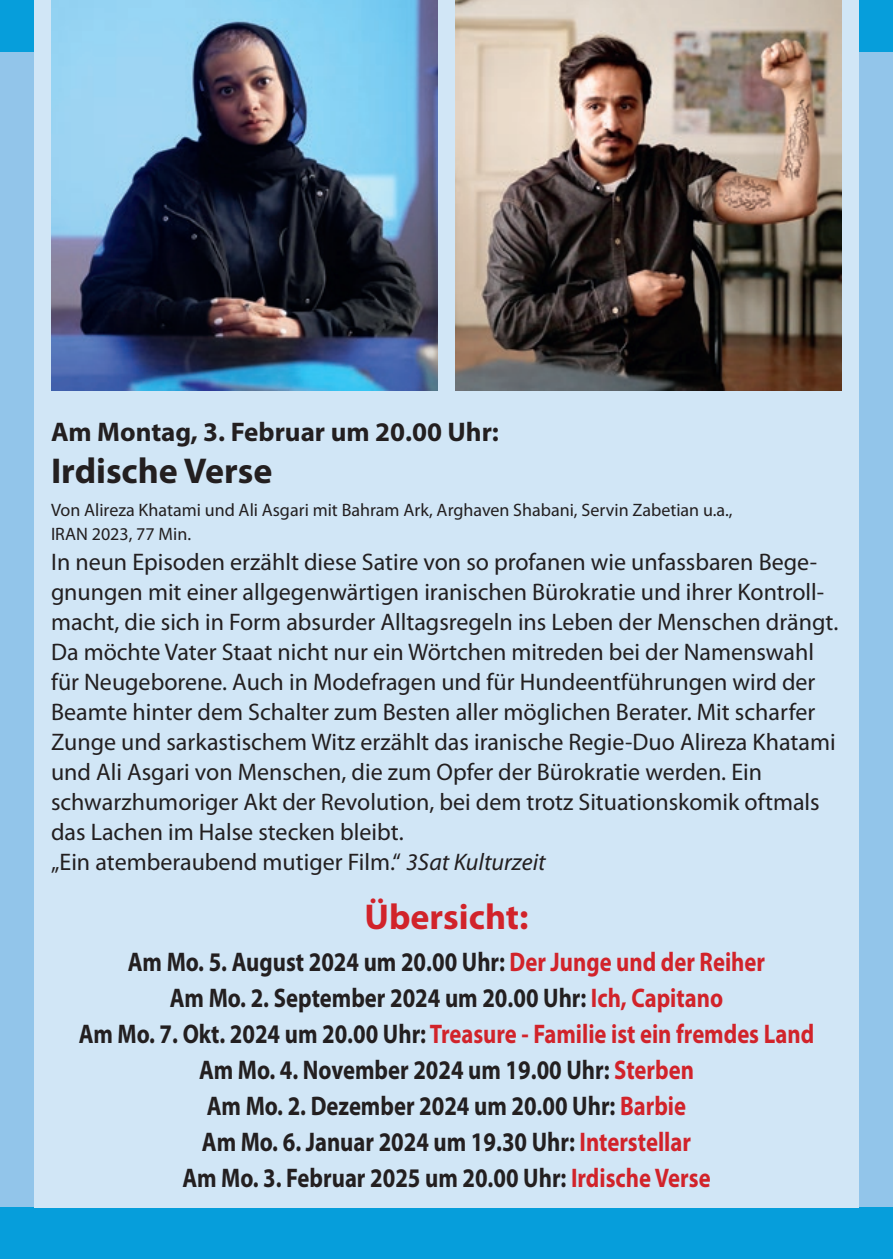
<style>
.page{position:relative;width:893px;height:1259px;background:#92c5ea}
.page>*{position:absolute;margin:0;border:0;box-sizing:border-box;transform-origin:0 0}
.t1{font:700 36px "Myriad Pro";color:#231f20}
.t2{font:700 36px "Myriad Pro";color:#d1232a}
.t3{font:700 27px/36px "Myriad Pro";color:#231f20;text-align:center;scale:.84 1}
.t4{font:700 27px "Myriad Pro";color:#231f20}
.t5{font:24px/30px "Myriad Pro";color:#231f20}
.t6{font:18px/24px "Myriad Pro";color:#231f20}
.s1{font-style:italic}
.s2{color:#d1232a}
</style>
<div class="page">
<div style="left:0;top:0;width:893px;height:51px;background:#069edb"></div>
<div style="left:0;top:1208px;width:893px;height:51px;background:#069edb"></div>
<div style="left:34px;top:0;width:825px;height:1208px;background:#d1e6f6"></div>
<img style="left:51px;top:0;width:387px;height:391px">
<img style="left:455px;top:0;width:387px;height:391px">
<p class="t4" style="left:51px;top:417px;width:449px">Am Montag, 3. Februar um 20.00 Uhr:</p>
<h1 class="t1" style="left:51px;top:451px;width:223px">Irdische Verse</h1>
<p class="t6" style="left:51px;top:498px;width:683px">Von Alireza Khatami und Ali Asgari mit Bahram Ark, Arghaven Shabani, Servin Zabetian u.a.,<br>IRAN 2023, 77 Min.</p>
<p class="t5" style="left:51px;top:547px;width:789px">In neun Episoden erzählt diese Satire von so profanen wie unfassbaren Bege&shy;gnungen mit einer allgegenwärtigen iranischen Bürokratie und ihrer Kontroll&shy;macht, die sich in Form absurder Alltagsregeln ins Leben der Menschen drängt.<br>Da möchte Vater Staat nicht nur ein Wörtchen mitreden bei der Namenswahl für Neugeborene. Auch in Modefragen und für Hundeentführungen wird der Beamte hinter dem Schalter zum Besten aller möglichen Berater. Mit scharfer Zunge und sarkastischem Witz erzählt das iranische Regie-Duo Alireza Khatami und Ali Asgari von Menschen, die zum Opfer der Bürokratie werden. Ein schwarzhumoriger Akt der Revolution, bei dem trotz Situationskomik oftmals das Lachen im Halse stecken bleibt.<br>„Ein atemberaubend mutiger Film.“ <span class="s1">3Sat Kulturzeit</span></p>
<h1 class="t2" style="left:364px;top:897px;width:165px">Übersicht:</h1>
<p class="t3" style="left:79px;top:944px;width:877px">Am Mo. 5. August 2024 um 20.00 Uhr: <span class="s2">Der Junge und der Reiher<br></span>Am Mo. 2. September 2024 um 20.00 Uhr: <span class="s2">Ich, Capitano<br></span>Am Mo. 7. Okt. 2024 um 20.00 Uhr: <span class="s2">Treasure - Familie ist ein fremdes Land </span>Am Mo. 4. November 2024 um 19.00 Uhr: <span class="s2">Sterben<br></span>Am Mo. 2. Dezember 2024 um 20.00 Uhr: <span class="s2">Barbie<br></span>Am Mo. 6. Januar 2024 um 19.30 Uhr: <span class="s2">Interstellar<br></span>Am Mo. 3. Februar 2025 um 20.00 Uhr: <span class="s2">Irdische Verse</span></p>
</div>
